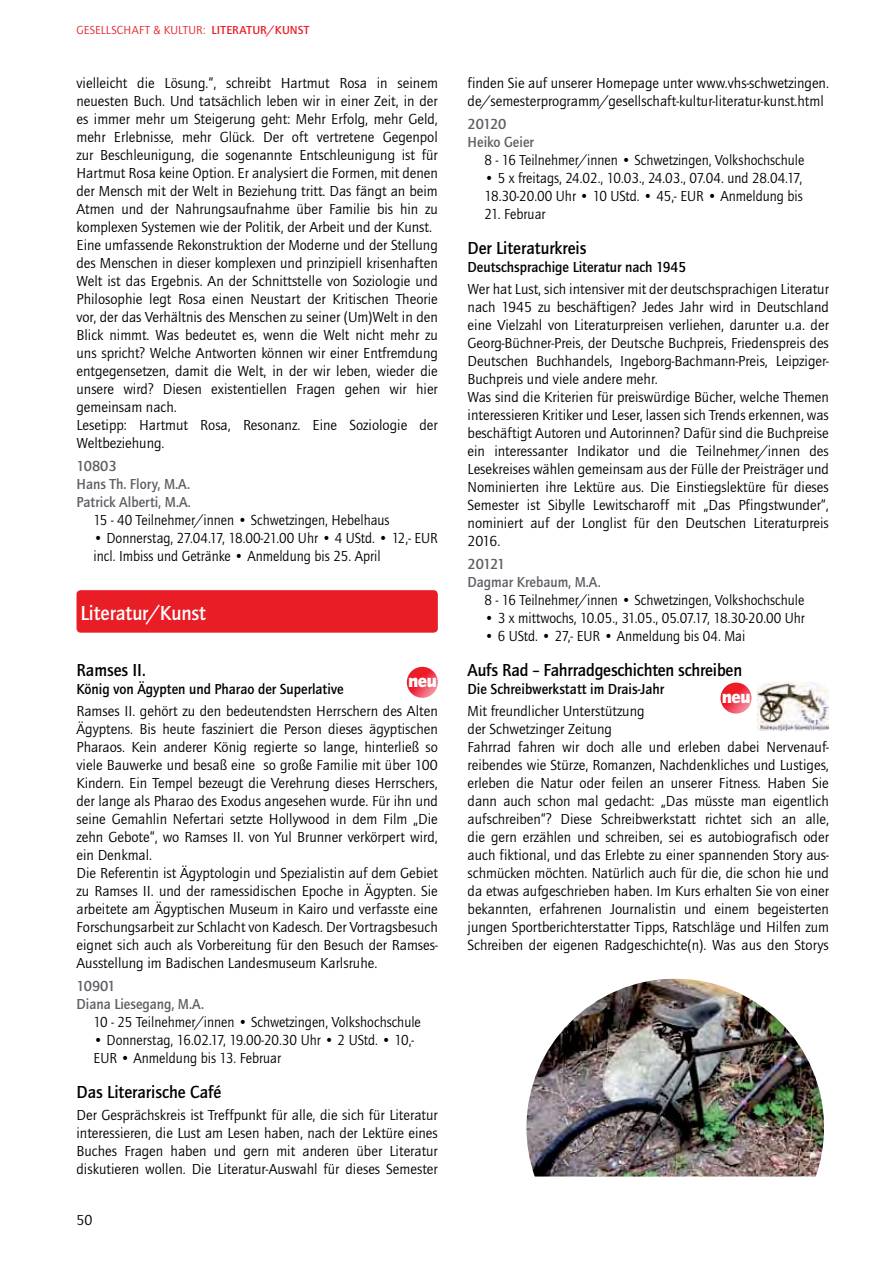
<style>
.page{position:relative;width:893px;height:1263px;background:#fff}
.page>*{position:absolute;margin:0;border:0;box-sizing:border-box;transform-origin:0 0}
.t1{font:700 21px "Quay Itc T";color:#fff;scale:.95 1}
.t2{font:900 18.75px "Quay Itc T";letter-spacing:-.02em;color:#fff}
.t3{font:700 18px "Quay Itc T";color:#000;scale:.95 1}
.t4{font:15px/18px "Quay Itc T";color:#000}
.t5{font:15px/18px "Quay Itc T";color:#000;scale:.95 1}
.t6{font:700 15px/18px "Quay Itc T";color:#5c5f64}
.t7{font:700 15px "Quay Itc T";color:#000;scale:.95 1}
.t8{font:12px "Quay Itc T";letter-spacing:.02em;color:#e81d25}
.s1{font-weight:700}
</style>
<div class="page">
<div style="left:77px;top:590px;width:361px;height:43px;background:#e81d25;border-radius:4px"></div>
<img style="left:407px;top:667px;width:31px;height:31px;border-radius:50%">
<img style="left:720px;top:683px;width:31px;height:31px;border-radius:50%">
<img style="left:526px;top:979px;width:298px;height:198px">
<img style="left:757px;top:682px;width:72px;height:49px">
<p class="t8" style="left:77px;top:25px;width:234px">GESELLSCHAFT &amp; KULTUR: <span class="s1">LITERATUR/KUNST</span></p>
<p class="t4" style="left:76px;top:76px;width:363px">vielleicht die Lösung.“, schreibt Hartmut Rosa in seinem neuesten Buch. Und tatsächlich leben wir in einer Zeit, in der es immer mehr um Steigerung geht: Mehr Erfolg, mehr Geld, mehr Erlebnisse, mehr Glück. Der oft vertretene Gegenpol zur Beschleunigung, die sogenannte Entschleunigung ist für Hartmut Rosa keine Option. Er analysiert die Formen, mit denen der Mensch mit der Welt in Beziehung tritt. Das fängt an beim Atmen und der Nahrungsaufnahme über Familie bis hin zu komplexen Systemen wie der Politik, der Arbeit und der Kunst.<br>Eine umfassende Rekonstruktion der Moderne und der Stellung des Menschen in dieser komplexen und prinzipiell krisenhaften Welt ist das Ergebnis. An der Schnittstelle von Soziologie und Philosophie legt Rosa einen Neustart der Kritischen Theorie vor, der das Verhältnis des Menschen zu seiner (Um)Welt in den Blick nimmt. Was bedeutet es, wenn die Welt nicht mehr zu uns spricht? Welche Antworten können wir einer Entfremdung entgegensetzen, damit die Welt, in der wir leben, wieder die unsere wird? Diesen existentiellen Fragen gehen wir hier gemeinsam nach.<br>Lesetipp: Hartmut Rosa, Resonanz. Eine Soziologie der Weltbeziehung.</p>
<p class="t6" style="left:77px;top:458px;width:116px">10803<br>Hans Th. Flory, M.A.<br>Patrick Alberti, M.A.</p>
<p class="t5" style="left:94px;top:512px;width:313px">15 - 40 Teilnehmer/innen • Schwetzingen, Hebelhaus</p>
<p class="t5" style="left:94px;top:530px;width:364px">• Donnerstag, 27.04.17, 18.00-21.00 Uhr • 4 UStd. • 12,- EUR incl. Imbiss und Getränke • Anmeldung bis 25. April</p>
<h1 class="t1" style="left:80px;top:604px;width:134px">Literatur/Kunst</h1>
<p class="t3" style="left:77px;top:663px;width:74px">Ramses II.</p>
<p class="t7" style="left:77px;top:683px;width:283px">König von Ägypten und Pharao der Superlative</p>
<p class="t4" style="left:77px;top:703px;width:363px">Ramses II. gehört zu den bedeutendsten Herrschern des Alten Ägyptens. Bis heute fasziniert die Person dieses ägyptischen Pharaos. Kein anderer König regierte so lange, hinterließ so viele Bauwerke und besaß eine so große Familie mit über 100<br>Kindern. Ein Tempel bezeugt die Verehrung dieses Herrschers, der lange als Pharao des Exodus angesehen wurde. Für ihn und seine Gemahlin Nefertari setzte Hollywood in dem Film „Die zehn Gebote“, wo Ramses II. von Yul Brunner verkörpert wird, ein Denkmal.<br>Die Referentin ist Ägyptologin und Spezialistin auf dem Gebiet zu Ramses II. und der ramessidischen Epoche in Ägypten. Sie arbeitete am Ägyptischen Museum in Kairo und verfasste eine Forschungsarbeit zur Schlacht von Kadesch. Der Vortragsbesuch eignet sich auch als Vorbereitung für den Besuch der Ramses-Ausstellung im Badischen Landesmuseum Karlsruhe.</p>
<p class="t6" style="left:77px;top:977px;width:129px">10901<br>Diana Liesegang, M.A.</p>
<p class="t5" style="left:94px;top:1014px;width:346px">10 - 25 Teilnehmer/innen • Schwetzingen, Volkshochschule</p>
<p class="t5" style="left:94px;top:1032px;width:339px">• Donnerstag, 16.02.17, 19.00-20.30 Uhr • 2 UStd. • 10,-<br>EUR • Anmeldung bis 13. Februar</p>
<p class="t3" style="left:77px;top:1084px;width:154px">Das Literarische Café</p>
<p class="t4" style="left:77px;top:1107px;width:363px;text-align:justify">Der Gesprächskreis ist Treffpunkt für alle, die sich für Literatur interessieren, die Lust am Lesen haben, nach der Lektüre eines Buches Fragen haben und gern mit anderen über Literatur diskutieren wollen. Die Literatur-Auswahl für dieses Semester</p>
<p class="t2" style="left:408px;top:670px;width:31px">neu</p>
<p class="t4" style="left:77px;top:1212px;width:17px">50</p>
<p class="t4" style="left:468px;top:76px;width:363px">finden Sie auf unserer Homepage unter www.vhs-schwetzingen. de/semesterprogramm/gesellschaft-kultur-literatur-kunst.html</p>
<p class="t6" style="left:468px;top:116px;width:68px">20120<br>Heiko Geier</p>
<p class="t5" style="left:485px;top:152px;width:338px">8 - 16 Teilnehmer/innen • Schwetzingen, Volkshochschule</p>
<p class="t5" style="left:485px;top:170px;width:336px">• 5 x freitags, 24.02., 10.03., 24.03., 07.04. und 28.04.17,<br>18.30-20.00 Uhr • 10 UStd. • 45,- EUR • Anmeldung bis</p>
<p class="t5" style="left:485px;top:206px;width:66px">21. Februar</p>
<p class="t3" style="left:468px;top:241px;width:127px">Der Literaturkreis</p>
<p class="t7" style="left:468px;top:261px;width:232px">Deutschsprachige Literatur nach 1945</p>
<p class="t4" style="left:467px;top:282px;width:363px">Wer hat Lust, sich intensiver mit der deutschsprachigen Literatur nach 1945 zu beschäftigen? Jedes Jahr wird in Deutschland eine Vielzahl von Literaturpreisen verliehen, darunter u.a. der Georg-Büchner-Preis, der Deutsche Buchpreis, Friedenspreis des Deutschen Buchhandels, Ingeborg-Bachmann-Preis, Leipziger-Buchpreis und viele andere mehr.<br>Was sind die Kriterien für preiswürdige Bücher, welche Themen interessieren Kritiker und Leser, lassen sich Trends erkennen, was beschäftigt Autoren und Autorinnen? Dafür sind die Buchpreise ein interessanter Indikator und die Teilnehmer/innen des Lesekreises wählen gemeinsam aus der Fülle der Preisträger und Nominierten ihre Lektüre aus. Die Einstiegslektüre für dieses Semester ist Sibylle Lewitscharoff mit „Das Pfingstwunder“, nominiert auf der Longlist für den Deutschen Literaturpreis 2016.</p>
<p class="t6" style="left:468px;top:556px;width:135px">20121<br>Dagmar Krebaum, M.A.</p>
<p class="t5" style="left:485px;top:592px;width:338px">8 - 16 Teilnehmer/innen • Schwetzingen, Volkshochschule</p>
<p class="t5" style="left:485px;top:610px;width:339px">• 3 x mittwochs, 10.05., 31.05., 05.07.17, 18.30-20.00 Uhr</p>
<p class="t5" style="left:485px;top:628px;width:276px">• 6 UStd. • 27,- EUR • Anmeldung bis 04. Mai</p>
<p class="t3" style="left:468px;top:663px;width:290px">Aufs Rad – Fahrradgeschichten schreiben</p>
<p class="t7" style="left:468px;top:683px;width:208px">Die Schreibwerkstatt im Drais-Jahr</p>
<p class="t4" style="left:467px;top:703px;width:363px">Mit freundlicher Unterstützung<br>der Schwetzinger Zeitung<br>Fahrrad fahren wir doch alle und erleben dabei Nerven auf&shy;reibendes wie Stürze, Romanzen, Nachdenkliches und Lustiges, erleben die Natur oder feilen an unserer Fitness. Haben Sie dann auch schon mal gedacht: „Das müsste man eigentlich auf schreiben“? Diese Schreibwerkstatt richtet sich an alle, die gern erzählen und schreiben, sei es autobiografisch oder auch fiktional, und das Erlebte zu einer spannenden Story aus&shy;schmücken möchten. Natürlich auch für die, die schon hie und da etwas aufgeschrieben haben. Im Kurs erhalten Sie von einer bekannten, erfahrenen Journalistin und einem begeisterten jungen Sportberichterstatter Tipps, Ratschläge und Hilfen zum Schreiben der eigenen Radgeschichte(n). Was aus den Storys</p>
<p class="t2" style="left:722px;top:686px;width:31px">neu</p>
</div>
